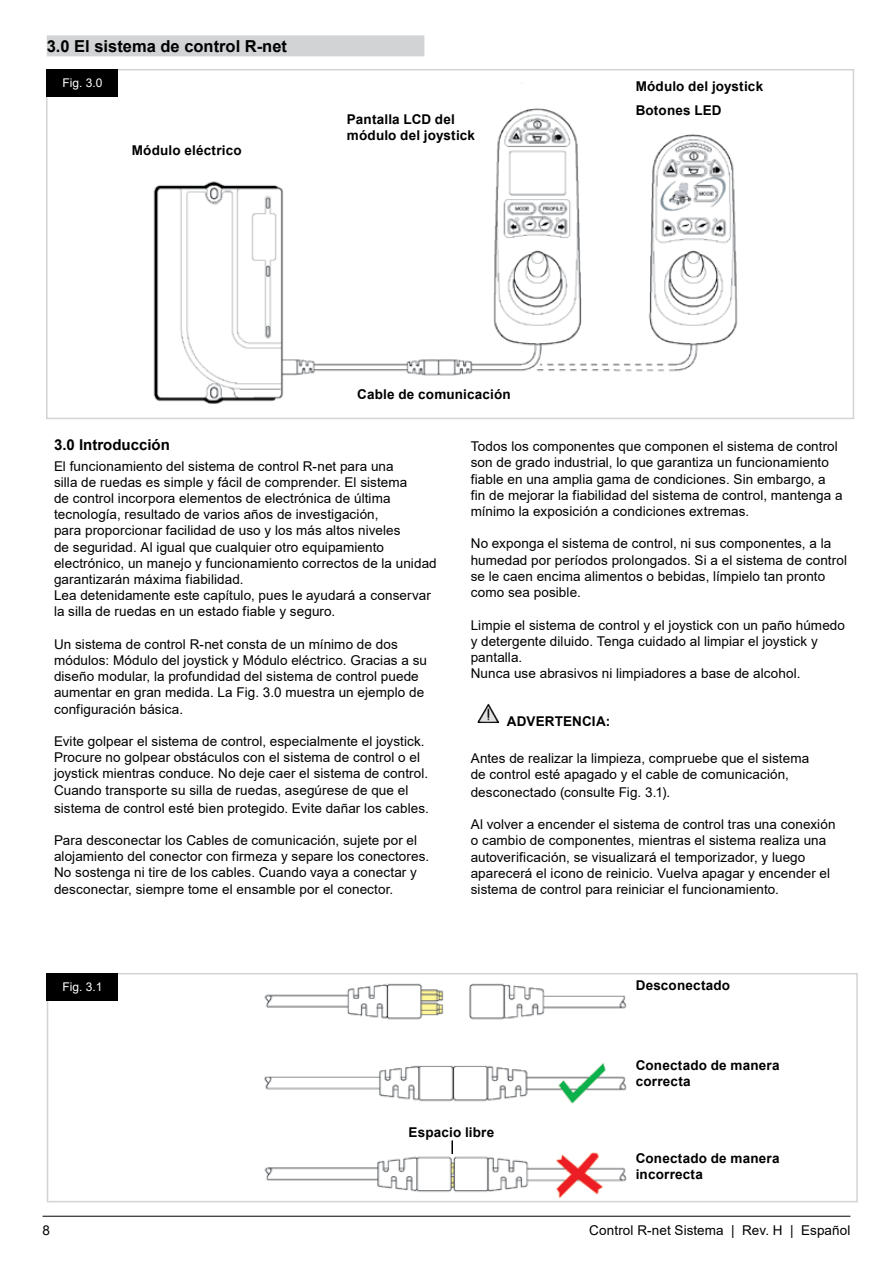
<style>
.page{position:relative;width:893px;height:1263px;background:#fff}
.page>*{position:absolute;margin:0;border:0;box-sizing:border-box;transform-origin:0 0}
.t1{font:700 16.5px "Arial";color:#000}
.t2{font:700 15px "Arial";color:#000}
.t3{font:13.5px/16.2px "Arial";letter-spacing:.005em;color:#000}
.t4{font:700 13.5px/16.2px "Arial";letter-spacing:.015em;color:#000}
.t5{font:12px "Arial";color:#fff}
</style>
<div class="page">
<hr style="left:43px;top:1216px;width:807px;height:1px;background:#000">
<img style="left:91px;top:96px;width:647px;height:308px">
<div style="left:46px;top:69px;width:808px;height:350px;border:2px solid #d1d3d4"></div>
<svg style="left:481px;top:704px;width:7px;height:12px"></svg>
<div style="left:47px;top:69px;width:71px;height:27px;background:#000"></div>
<img style="left:56px;top:983px;width:571px;height:215px">
<div style="left:47px;top:973px;width:811px;height:229px;border:2px solid #d1d3d4"></div>
<div style="left:47px;top:973px;width:71px;height:27px;background:#000"></div>
<svg style="left:451px;top:1140px;width:2px;height:14px"></svg>
<div style="left:47px;top:35px;width:377px;height:21px;background:#d1d3d4"></div>
<p class="t1" style="left:47px;top:35px;width:242px">3.0 El sistema de control R-net</p>
<p class="t5" style="left:62px;top:74px;width:42px">Fig. 3.0</p>
<p class="t4" style="left:132px;top:143px;width:111px">Módulo eléctrico</p>
<p class="t4" style="left:347px;top:111px;width:130px">Pantalla LCD del módulo del joystick</p>
<p class="t4" style="left:357px;top:387px;width:155px">Cable de comunicación</p>
<p class="t4" style="left:636px;top:74px;width:129px;line-height:24.8px">Módulo del joystick<br>Botones LED</p>
<p class="t2" style="left:54px;top:434px;width:117px">3.0 Introducción</p>
<p class="t3" style="left:54px;top:458px;width:384px">El funcionamiento del sistema de control R-net para una<br>silla de ruedas es simple y fácil de comprender. El sistema<br>de control incorpora elementos de electrónica de última tecnología, resultado de varios años de investigación,<br>para proporcionar facilidad de uso y los más altos niveles<br>de seguridad. Al igual que cualquier otro equipamiento electrónico, un manejo y funcionamiento correctos de la unidad garantizarán máxima fiabilidad.<br>Lea detenidamente este capítulo, pues le ayudará a conservar la silla de ruedas en un estado fiable y seguro.</p>
<p class="t3" style="left:54px;top:636px;width:374px">Un sistema de control R-net consta de un mínimo de dos módulos: Módulo del joystick y Módulo eléctrico. Gracias a su diseño modular, la profundidad del sistema de control puede aumentar en gran medida. La Fig. 3.0 muestra un ejemplo de configuración básica.</p>
<p class="t3" style="left:54px;top:733px;width:376px">Evite golpear el sistema de control, especialmente el joystick.<br>Procure no golpear obstáculos con el sistema de control o el joystick mientras conduce. No deje caer el sistema de control.<br>Cuando transporte su silla de ruedas, asegúrese de que el</p>
<p class="t3" style="left:54px;top:800px;width:377px">sistema de control esté bien protegido. Evite dañar los cables.</p>
<p class="t3" style="left:54px;top:832px;width:377px">Para desconectar los Cables de comunicación, sujete por el alojamiento del conector con firmeza y separe los conectores.<br>No sostenga ni tire de los cables. Cuando vaya a conectar y desconectar, siempre tome el ensamble por el conector.</p>
<p class="t3" style="left:471px;top:438px;width:373px">Todos los componentes que componen el sistema de control son de grado industrial, lo que garantiza un funcionamiento fiable en una amplia gama de condiciones. Sin embargo, a fin de mejorar la fiabilidad del sistema de control, mantenga a mínimo la exposición a condiciones extremas.</p>
<p class="t3" style="left:471px;top:535px;width:378px">No exponga el sistema de control, ni sus componentes, a la humedad por períodos prolongados. Si a el sistema de control se le caen encima alimentos o bebidas, límpielo tan pronto como sea posible.</p>
<p class="t3" style="left:471px;top:616px;width:376px">Limpie el sistema de control y el joystick con un paño húmedo y detergente diluido. Tenga cuidado al limpiar el joystick y pantalla.<br>Nunca use abrasivos ni limpiadores a base de alcohol.</p>
<p class="t4" style="left:507px;top:713px;width:105px">ADVERTENCIA:</p>
<p class="t3" style="left:471px;top:750px;width:340px">Antes de realizar la limpieza, compruebe que el sistema de control esté apagado y el cable de comunicación,</p>
<p class="t3" style="left:471px;top:784px;width:201px">desconectado (consulte Fig. 3.1).</p>
<p class="t3" style="left:471px;top:816px;width:366px">Al volver a encender el sistema de control tras una conexión o cambio de componentes, mientras el sistema realiza una autoverificación, se visualizará el temporizador, y luego aparecerá el icono de reinicio. Vuelva apagar y encender el sistema de control para reiniciar el funcionamiento.</p>
<p class="t5" style="left:62px;top:978px;width:42px">Fig. 3.1</p>
<p class="t4" style="left:636px;top:978px;width:96px">Desconectado</p>
<p class="t4" style="left:409px;top:1124px;width:87px">Espacio libre</p>
<p class="t4" style="left:636px;top:1057px;width:145px">Conectado de manera correcta</p>
<p class="t4" style="left:636px;top:1150px;width:145px">Conectado de manera incorrecta</p>
<p class="t3" style="left:43px;top:1221px;width:9px">8</p>
<p class="t3" style="left:589px;top:1221px;width:263px">Control R-net Sistema | Rev. H | Español</p>
</div>
